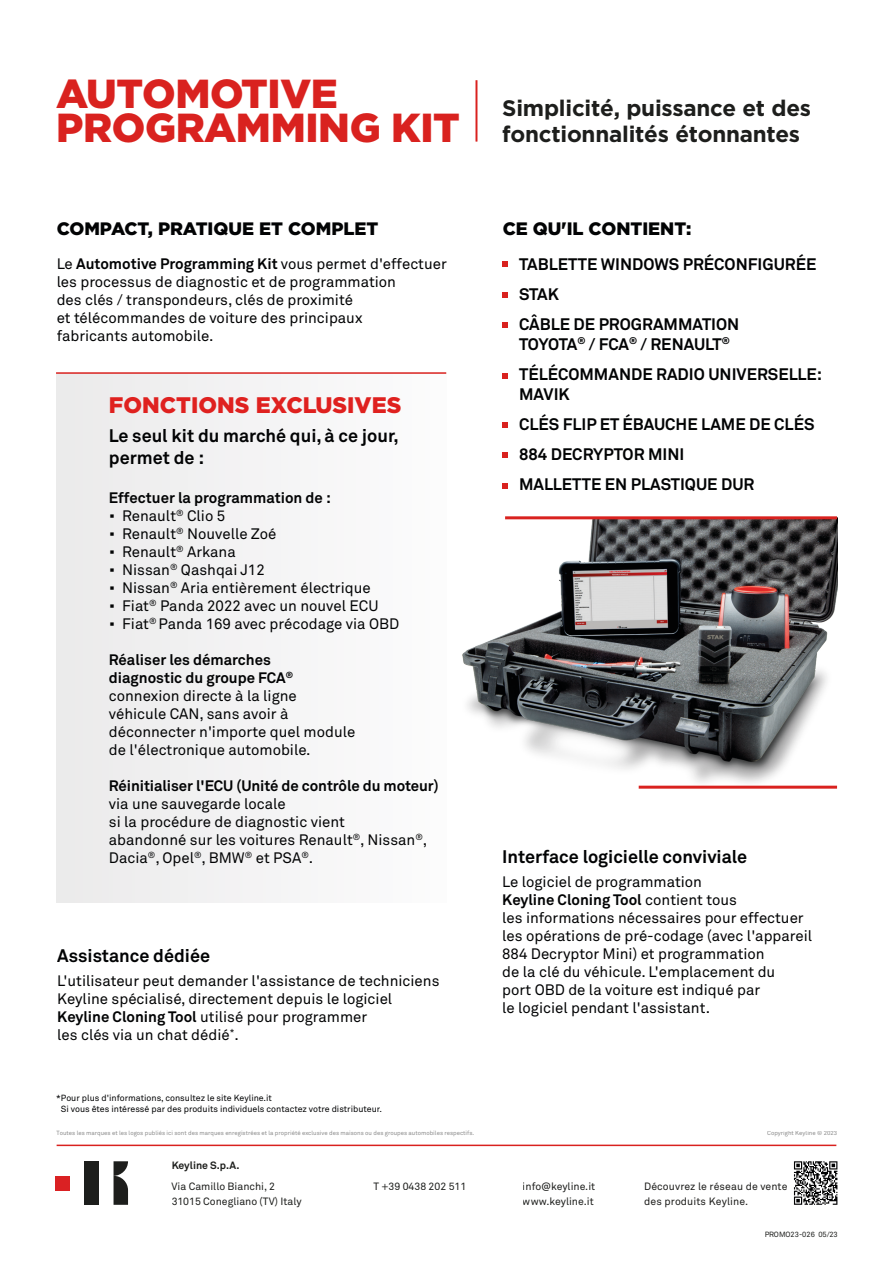
<style>
.page{position:relative;width:893px;height:1263px;background:#fff}
.page>*{position:absolute;margin:0;border:0;box-sizing:border-box;transform-origin:0 0}
.t1{font:900 40.5px/33px "Gotham HTF";letter-spacing:-.01em;color:#d9221f}
.t2{font:900 22.5px "Gotham HTF";color:#df211f}
.t3{font:700 22.35px/25.5px "Gotham HTF";letter-spacing:-.01em;color:#1d1e1c}
.t4{font:700 18px/21.6px "Akkurat Pro";color:#020304}
.t5{font:900 18px "Gotham HTF";color:#020304}
.t6{font:700 16.5px/30px "Akkurat Pro";color:#020304}
.t7{font:15px/18px "Akkurat Pro";color:#020304}
.t8{font:700 15px "Akkurat Pro";letter-spacing:-.005em;color:#020304}
.t9{font:10.5px/15px "Akkurat Pro";color:#1d1e1c}
.t10{font:10.5px/14.9px "Akkurat Pro";letter-spacing:.01em;color:#1d1d1b}
.t11{font:700 10.5px "Akkurat Pro";color:#1d1e1c}
.t12{font:8.85px "Akkurat Pro";color:#020304}
.t13{font:7.5px "Akkurat Pro";color:#1d1e1c}
.t14{font:6px "Akkurat Pro";color:#8c8c8c}
.s1{font-weight:700}
.s2{font-family:"Times New Roman"}
</style>
<div class="page">
<div style="left:56px;top:373px;width:390px;height:530px;background:#f4f3f4"></div>
<svg style="left:502px;top:261px;width:6px;height:6px"></svg>
<svg style="left:502px;top:322px;width:6px;height:6px"></svg>
<svg style="left:502px;top:292px;width:6px;height:6px"></svg>
<svg style="left:502px;top:483px;width:6px;height:6px"></svg>
<svg style="left:502px;top:452px;width:6px;height:6px"></svg>
<svg style="left:502px;top:373px;width:6px;height:6px"></svg>
<svg style="left:502px;top:422px;width:6px;height:6px"></svg>
<hr style="left:56px;top:372px;width:390px;height:2px;background:#d9221f">
<hr style="left:475px;top:80px;width:2px;height:62px;background:#d9221f">
<svg style="left:794px;top:1161px;width:43px;height:44px"></svg>
<svg style="left:114px;top:1161px;width:14px;height:44px"></svg>
<div style="left:85px;top:1161px;width:14px;height:44px;background:#1d1e1c"></div>
<div style="left:56px;top:1176px;width:14px;height:14px;background:#da2123"></div>
<hr style="left:57px;top:1144px;width:779px;height:2px;background:#d9221f">
<img style="left:462px;top:519px;width:375px;height:270px">
<hr style="left:505px;top:516px;width:332px;height:3px;background:#d9221f">
<hr style="left:639px;top:786px;width:198px;height:3px;background:#d9221f">
<h1 class="t1" style="left:56px;top:77px;width:405px">AUTOMOTIVE<br>PROGRAMMING KIT</h1>
<h3 class="t3" style="left:502px;top:95px;width:310px">Simplicité, puissance et des fonctionnalités étonnantes</h3>
<p class="t5" style="left:57px;top:218px;width:323px">COMPACT, PRATIQUE ET COMPLET</p>
<p class="t7" style="left:57px;top:255px;width:392px">Le <span class="s1">Automotive Programming Kit</span> vous permet d'effectuer les processus de diagnostic et de programmation<br>des clés / transpondeurs, clés de proximité<br>et télécommandes de voiture des principaux<br>fabricants automobile.</p>
<h2 class="t2" style="left:109px;top:392px;width:294px">FONCTIONS EXCLUSIVES</h2>
<p class="t4" style="left:109px;top:425px;width:291px">Le seul kit du marché qui, à ce jour, permet de :</p>
<p class="t8" style="left:109px;top:489px;width:224px">Effectuer la programmation de :</p>
<p class="t7" style="left:109px;top:508px;width:117px"><span class="s2">▪</span> Renault<sup>®</sup> Clio 5</p>
<p class="t7" style="left:109px;top:526px;width:169px"><span class="s2">▪</span> Renault<sup>®</sup> Nouvelle Zoé</p>
<p class="t7" style="left:109px;top:544px;width:128px"><span class="s2">▪</span> Renault<sup>®</sup> Arkana</p>
<p class="t7" style="left:109px;top:562px;width:157px"><span class="s2">▪</span> Nissan<sup>®</sup> Qashqai J12</p>
<p class="t7" style="left:109px;top:580px;width:263px"><span class="s2">▪</span> Nissan<sup>®</sup> Aria entièrement électrique</p>
<p class="t7" style="left:109px;top:598px;width:271px"><span class="s2">▪</span> Fiat<sup>®</sup> Panda 2022 avec un nouvel ECU</p>
<p class="t7" style="left:109px;top:616px;width:291px"><span class="s2">▪</span> Fiat<sup>®</sup> Panda 169 avec précodage via OBD</p>
<p class="t7" style="left:109px;top:652px;width:248px"><span class="s1">Réaliser les démarches<br>diagnostic du groupe FCA</span><sup>® </sup>connexion directe à la ligne véhicule CAN, sans avoir à déconnecter n'importe quel module de l'électronique automobile.</p>
<p class="t8" style="left:109px;top:777px;width:331px">Réinitialiser l'ECU (Unité de contrôle du moteur)</p>
<p class="t7" style="left:109px;top:796px;width:320px">via une sauvegarde locale<br>si la procédure de diagnostic vient<br>abandonné sur les voitures Renault<sup>®</sup>, Nissan<sup>®</sup>, Dacia<sup>®</sup>, Opel<sup>®</sup>, BMW<sup>®</sup> et PSA<sup>®</sup>.</p>
<p class="t4" style="left:57px;top:945px;width:154px">Assistance dédiée</p>
<p class="t7" style="left:57px;top:972px;width:384px">L'utilisateur peut demander l'assistance de techniciens Keyline spécialisé, directement depuis le logiciel <span class="s1">Keyline Cloning Tool</span> utilisé pour programmer<br>les clés via un chat dédié<sup>*</sup>.</p>
<p class="t12" style="left:56px;top:1092px;width:217px">*Pour plus d'informations, consultez le site Keyline.it</p>
<p class="t12" style="left:61px;top:1103px;width:323px">Si vous êtes intéressé par des produits individuels contactez votre distributeur.</p>
<p class="t14" style="left:57px;top:1130px;width:419px">Toutes les marques et les logos publiés ici sont des marques enregistrées et la propriété exclusive des maisons ou des groupes automobiles respectifs.</p>
<p class="t5" style="left:503px;top:218px;width:190px">CE QU'IL CONTIENT:</p>
<p class="t6" style="left:519px;top:249px;width:299px">TABLETTE WINDOWS PRÉCONFIGURÉE<br>STAK<br>CÂBLE DE PROGRAMMATION</p>
<p class="t6" style="left:519px;top:329px;width:305px">TOYOTA<sup>®</sup> / FCA<sup>®</sup> / RENAULT<sup>®<br></sup>TÉLÉCOMMANDE RADIO UNIVERSELLE:</p>
<p class="t6" style="left:519px;top:379px;width:297px">MAVIK<br>CLÉS FLIP ET ÉBAUCHE LAME DE CLÉS<br>884 DECRYPTOR MINI<br>MALLETTE EN PLASTIQUE DUR</p>
<p class="t4" style="left:502px;top:846px;width:246px">Interface logicielle conviviale</p>
<p class="t7" style="left:502px;top:874px;width:311px">Le logiciel de programmation<br><span class="s1">Keyline Cloning Tool</span> contient tous<br>les informations nécessaires pour effectuer les opérations de pré-codage (avec l'appareil 884 Decryptor Mini) et programmation<br>de la clé du véhicule. L'emplacement du<br>port OBD de la voiture est indiqué par<br>le logiciel pendant l'assistant.</p>
<p class="t14" style="left:767px;top:1130px;width:71px">Copyright Keyline © 2023</p>
<p class="t11" style="left:171px;top:1158px;width:69px">Keyline S.p.A.</p>
<p class="t9" style="left:171px;top:1179px;width:132px">Via Camillo Bianchi, 2<br>31015 Conegliano (TV) Italy</p>
<p class="t9" style="left:374px;top:1179px;width:94px">T +39 0438 202 511</p>
<p class="t9" style="left:523px;top:1179px;width:74px">info@keyline.it www.keyline.it</p>
<p class="t10" style="left:644px;top:1179px;width:145px">Découvrez le réseau de vente des produits Keyline.</p>
<p class="t13" style="left:764px;top:1230px;width:75px">PROMO23-026 05/23</p>
</div>
